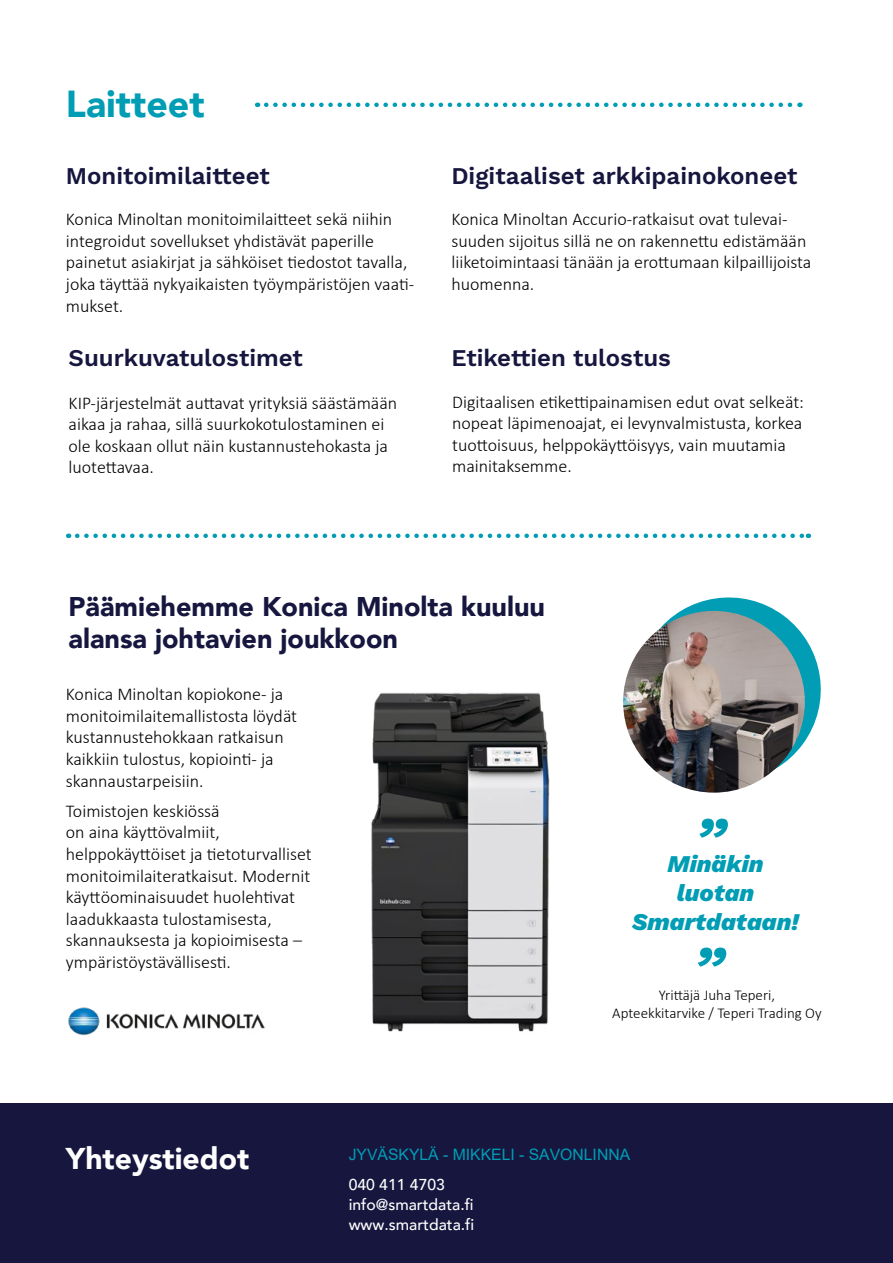
<style>
.page{position:relative;width:893px;height:1263px;background:#fff}
.page>*{position:absolute;margin:0;border:0;box-sizing:border-box;transform-origin:0 0}
.t1{font:900 37.5px "Avenir";color:#009db5}
.t2{font:900 30px "Avenir";color:#fff}
.t3{font:900 27px/32.4px "Avenir";color:#16163f}
.t4{font:24px "Work Sans";color:#16163f}
.t5{font:italic 24px/28.8px "Work Sans";color:#009db5;text-align:center}
.t6{font:300 18px/21.6px "Calibri";color:#000}
.t7{font:500 15.75px/20.2px "Avenir";color:#fff}
.t8{font:15.75px "Arial";color:#009db5}
.t9{font:300 15px/18px "Calibri";color:#000;text-align:center}
.s1{font-style:inherit}
</style>
<div class="page">
<svg style="left:624px;top:597px;width:197px;height:194px"></svg>
<img style="left:371px;top:692px;width:179px;height:340px">
<div style="left:0;top:1103px;width:893px;height:160px;background:#16163f"></div>
<img style="left:68px;top:1007px;width:197px;height:29px">
<svg style="left:77px;top:533px;width:732px;height:5px"></svg>
<svg style="left:266px;top:103px;width:534px;height:4px"></svg>
<img style="left:623px;top:611px;width:182px;height:182px;border-radius:91px">
<svg style="left:699px;top:819px;width:29px;height:19px"></svg>
<svg style="left:698px;top:947px;width:28px;height:20px"></svg>
<h1 class="t1" style="left:66px;top:72px;width:140px">Laitteet</h1>
<h3 class="t4" style="left:66px;top:157px;width:205px">Monitoimilaitteet</h3>
<h3 class="t4" style="left:451px;top:157px;width:347px">Digitaaliset arkkipainokoneet</h3>
<p class="t6" style="left:66px;top:208px;width:350px">Konica Minoltan monitoimilaitteet sekä niihin integroidut sovellukset yhdistävät paperille painetut asiakirjat ja sähköiset tiedostot tavalla, joka täyttää nykyaikaisten työympäristöjen vaati&shy;mukset.</p>
<p class="t6" style="left:451px;top:208px;width:361px">Konica Minoltan Accurio-ratkaisut ovat tulevai&shy;suuden sijoitus sillä ne on rakennettu edistämään liiketoimintaasi tänään ja erottumaan kilpaillijoista huomenna.</p>
<h3 class="t4" style="left:69px;top:339px;width:236px">Suurkuvatulostimet</h3>
<h3 class="t4" style="left:451px;top:340px;width:221px">Etikettien tulostus</h3>
<p class="t6" style="left:69px;top:392px;width:330px">KIP-järjestelmät auttavat yrityksiä säästämään aikaa ja rahaa, sillä suurkokotulostaminen ei ole koskaan ollut näin kustannustehokasta ja luotettavaa.</p>
<p class="t6" style="left:452px;top:391px;width:353px">Digitaalisen etikettipainamisen edut ovat selkeät: nopeat läpimenoajat, ei levynvalmistusta, korkea tuottoisuus, helppokäyttöisyys, vain muutamia mainitaksemme.</p>
<h3 class="t3" style="left:69px;top:589px;width:478px">Päämiehemme Konica Minolta kuuluu alansa johtavien joukkoon</h3>
<p class="t6" style="left:66px;top:683px;width:233px">Konica Minoltan kopiokone- ja monitoimilaitemallistosta löydät kustannustehokkaan ratkaisun kaikkiin tulostus, kopiointi- ja skannaustarpeisiin.</p>
<p class="t6" style="left:66px;top:800px;width:247px">Toimistojen keskiössä<br>on aina käyttövalmiit, helppokäyttöiset ja tietoturvalliset monitoimilaiteratkaisut. Modernit käyttöominaisuudet huolehtivat laadukkaasta tulostamisesta, skannauksesta ja kopioimisesta – ympäristöystävällisesti.</p>
<h3 class="t5" style="left:632px;top:848px;width:168px">Minäkin luotan<br>Smartdataan!</h3>
<p class="t9" style="left:612px;top:985px;width:211px">Yrittäjä Juha Teperi,<br>Apteekkitarvike / Teperi Trading Oy</p>
<h2 class="t2" style="left:66px;top:1132px;width:185px">Yhteystiedot</h2>
<p class="t8" style="left:349px;top:1143px;width:283px">JYVÄSKYLÄ - MIKKELI - SAVONLINNA</p>
<p class="t7" style="left:349px;top:1173px;width:127px">040 411 4703 <span class="s1">info</span>@smartdata.fi <span class="s1">www.smartdata.fi</span></p>
</div>
